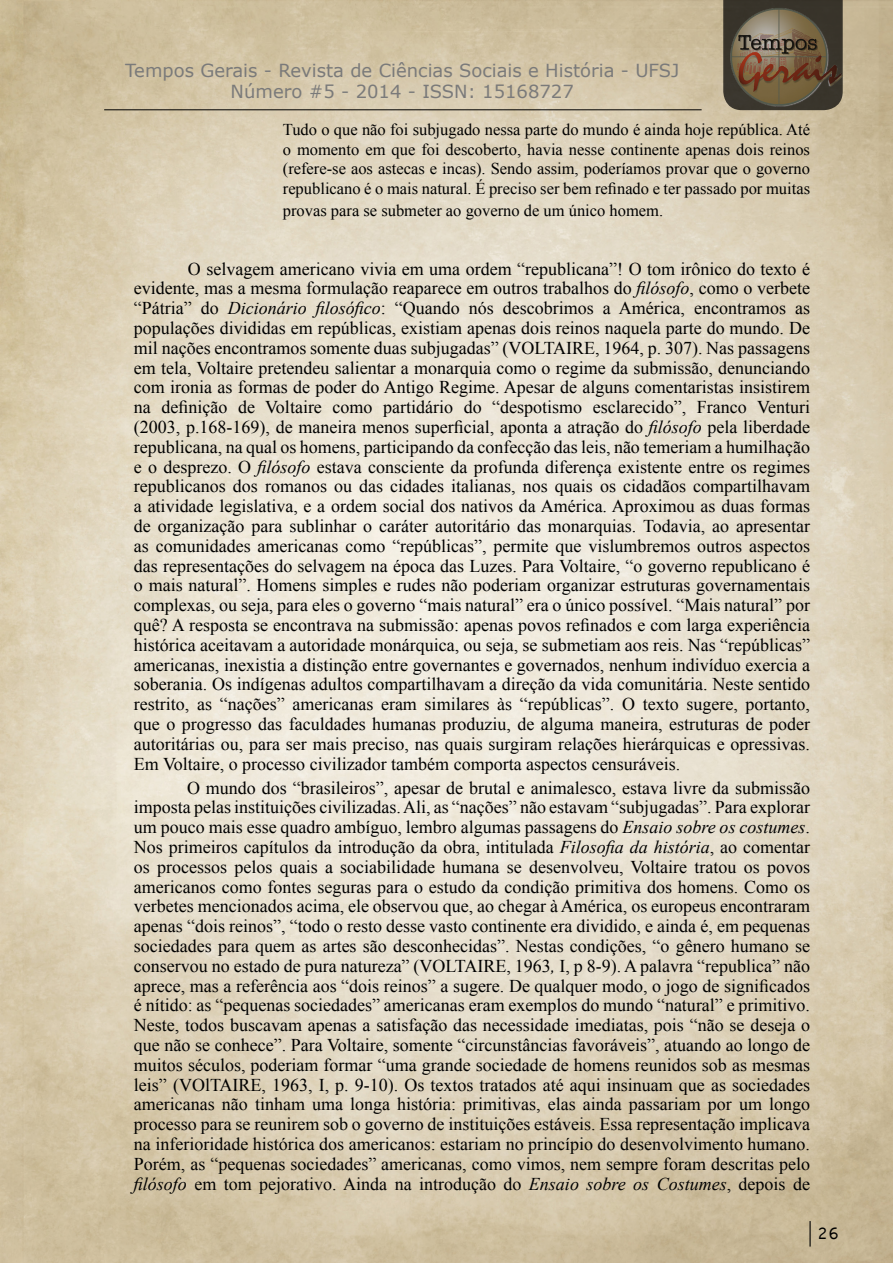
<style>
.page{position:relative;width:893px;height:1263px;background:#fff}
.page>*{position:absolute;margin:0;border:0;box-sizing:border-box;transform-origin:0 0}
.t1{font:18px/19.8px "Times New Roman";color:#000;text-align:justify}
.t2{font:18px/21.6px "Verdana";color:#7a7a7a;text-align:center}
.t3{font:18px "Raavi";color:#000}
.t4{font:16.5px/19.8px "Times New Roman";color:#000;text-align:justify}
.s1{font-style:italic}
</style>
<div class="page">
<img style="left:0;top:0;width:893px;height:1263px">
<hr style="left:104px;top:109px;width:598px;height:1px;background:#000">
<svg style="left:723px;top:0;width:120px;height:110px"></svg>
<img style="left:724px;top:4px;width:169px;height:106px">
<hr style="left:809px;top:1221px;width:2px;height:25px;background:#000">
<p class="t2" style="left:125px;top:59px;width:556px">Tempos Gerais - Revista de Ciências Sociais e História - UFSJ<br>Número #5 - 2014 - ISSN: 15168727</p>
<p class="t4" style="left:283px;top:119px;width:529px">Tudo o que não foi subjugado nessa parte do mundo é ainda hoje república. Até o momento em que foi descoberto, havia nesse continente apenas dois reinos (refere-se aos astecas e incas). Sendo assim, poderíamos provar que o governo republicano é o mais natural. É preciso ser bem refinado e ter passado por muitas</p>
<p class="t4" style="left:283px;top:200px;width:382px">provas para se submeter ao governo de um único homem.</p>
<p class="t1" style="left:134px;top:258px;width:678px;text-indent:54px">O selvagem americano vivia em uma ordem “republicana”! O tom irônico do texto é evidente, mas a mesma formulação reaparece em outros trabalhos do <span class="s1">filósofo</span>, como o verbete “Pátria” do <span class="s1">Dicionário filosófico</span>: “Quando nós descobrimos a América, encontramos as populações divididas em repúblicas, existiam apenas dois reinos naquela parte do mundo. De mil nações encontramos somente duas subjugadas” (VOLTAIRE, 1964, p. 307). Nas passagens em tela, Voltaire pretendeu salientar a monarquia como o regime da submissão, denunciando com ironia as formas de poder do Antigo Regime. Apesar de alguns comentaristas insistirem na definição de Voltaire como partidário do “despotismo esclarecido”, Franco Venturi (2003, p.168-169), de maneira menos superficial, aponta a atração do <span class="s1">filósofo</span> pela liberdade republicana, na qual os homens, participando da confecção das leis, não temeriam a humilhação e o desprezo. O <span class="s1">filósofo</span> estava consciente da profunda diferença existente entre os regimes republicanos dos romanos ou das cidades italianas, nos quais os cidadãos compartilhavam a atividade legislativa, e a ordem social dos nativos da América. Aproximou as duas formas de organização para sublinhar o caráter autoritário das monarquias. Todavia, ao apresentar as comunidades americanas como “repúblicas”, permite que vislumbremos outros aspectos das representações do selvagem na época das Luzes. Para Voltaire, “o governo republicano é o mais natural”. Homens simples e rudes não poderiam organizar estruturas governamentais complexas, ou seja, para eles o governo “mais natural” era o único possível. “Mais natural” por quê? A resposta se encontrava na submissão: apenas povos refinados e com larga experiência histórica aceitavam a autoridade monárquica, ou seja, se submetiam aos reis. Nas “repúblicas” americanas, inexistia a distinção entre governantes e governados, nenhum indivíduo exercia a soberania. Os indígenas adultos compartilhavam a direção da vida comunitária. Neste sentido restrito, as “nações” americanas eram similares às “repúblicas”. O texto sugere, portanto, que o progresso das faculdades humanas produziu, de alguma maneira, estruturas de poder autoritárias ou, para ser mais preciso, nas quais surgiram relações hierárquicas e opressivas.<br>Em Voltaire, o processo civilizador também comporta aspectos censuráveis.</p>
<p class="t1" style="left:134px;top:777px;width:678px;text-indent:53px">O mundo dos “brasileiros”, apesar de brutal e animalesco, estava livre da submissão imposta pelas instituições civilizadas. Ali, as “nações” não estavam “subjugadas”. Para explorar um pouco mais esse quadro ambíguo, lembro algumas passagens do <span class="s1">Ensaio sobre os costumes</span>.<br>Nos primeiros capítulos da introdução da obra, intitulada <span class="s1">Filosofia da história</span>, ao comentar os processos pelos quais a sociabilidade humana se desenvolveu, Voltaire tratou os povos americanos como fontes seguras para o estudo da condição primitiva dos homens. Como os verbetes mencionados acima, ele observou que, ao chegar à América, os europeus encontraram apenas “dois reinos”, “todo o resto desse vasto continente era dividido, e ainda é, em pequenas sociedades para quem as artes são desconhecidas”. Nestas condições, “o gênero humano se conservou no estado de pura natureza” (VOLTAIRE, 1963<span class="s1">,</span> I, p 8-9). A palavra “republica” não aprece, mas a referência aos “dois reinos” a sugere. De qualquer modo, o jogo de significados é nítido: as “pequenas sociedades” americanas eram exemplos do mundo “natural” e primitivo.<br>Neste, todos buscavam apenas a satisfação das necessidade imediatas, pois “não se deseja o que não se conhece”. Para Voltaire, somente “circunstâncias favoráveis”, atuando ao longo de muitos séculos, poderiam formar “uma grande sociedade de homens reunidos sob as mesmas leis” (VOlTAIRE, 1963, I, p. 9-10). Os textos tratados até aqui insinuam que as sociedades americanas não tinham uma longa história: primitivas, elas ainda passariam por um longo processo para se reunirem sob o governo de instituições estáveis. Essa representação implicava na inferioridade histórica dos americanos: estariam no princípio do desenvolvimento humano.<br>Porém, as “pequenas sociedades” americanas, como vimos, nem sempre foram descritas pelo <span class="s1">filósofo</span> em tom pejorativo. Ainda na introdução do <span class="s1">Ensaio sobre os Costumes</span>, depois de</p>
<p class="t3" style="left:817px;top:1222px;width:23px">26</p>
</div>
